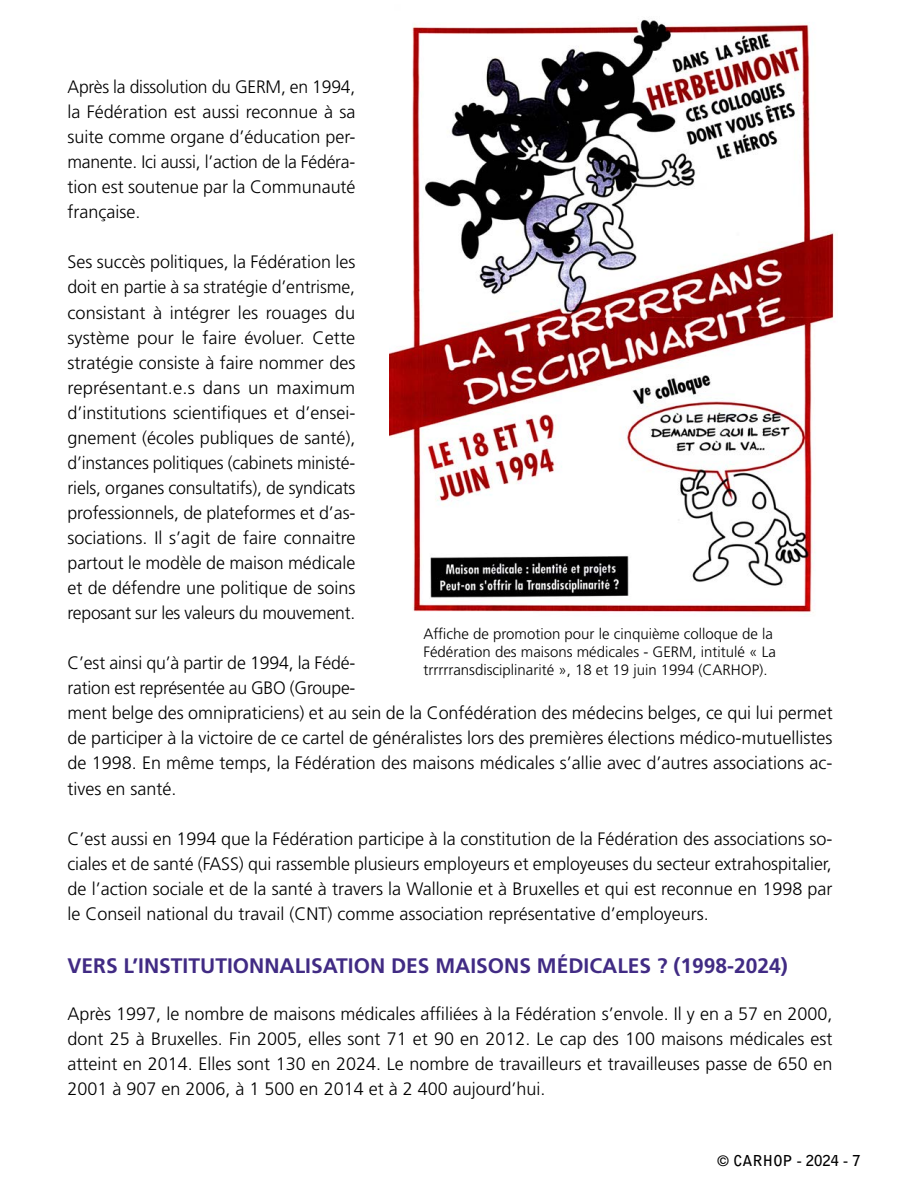
<style>
.page{position:relative;width:900px;height:1200px;background:#fff}
.page>*{position:absolute;margin:0;border:0;box-sizing:border-box;transform-origin:0 0}
.RD_-_Titres_mauves{font:700 21px "Frutiger LT Std";color:#412b84}
.RD_-_Texte_courant{font:300 18px/25px "Frutiger LT Std";color:#000;text-align:justify}
.RD_-_Légendes{font:300 15px/18px "Frutiger LT Std";color:#000}
.t1{font:700 15px "Bell Gothic Std";color:#000}
</style>
<div class="page">
<img style="left:389px;top:19px;width:445px;height:596px">
<p class="RD_-_Texte_courant" style="left:68px;top:75px;width:290px">Après la dissolution du GERM, en 1994, la Fédération est aussi reconnue à sa suite comme organe d’éducation per&shy;manente. Ici aussi, l’action de la Fédéra&shy;tion est soutenue par la Communauté française.</p>
<p class="RD_-_Texte_courant" style="left:68px;top:250px;width:290px">Ses succès politiques, la Fédération les doit en partie à sa stratégie d’entrisme, consistant à intégrer les rouages du système pour le faire évoluer. Cette stratégie consiste à faire nommer des représentant.e.s dans un maximum d’institutions scientifiques et d’ensei&shy;gnement (écoles publiques de santé), d’instances politiques (cabinets ministé&shy;riels, organes consultatifs), de syndicats professionnels, de plateformes et d’as&shy;sociations. Il s’agit de faire connaitre partout le modèle de maison médicale et de défendre une politique de soins reposant sur les valeurs du mouvement.</p>
<p class="RD_-_Texte_courant" style="left:68px;top:651px;width:767px;text-align:left">C’est ainsi qu’à partir de 1994, la Fédé-<br>ration est représentée au GBO (Groupe-<br>ment belge des omnipraticiens) et au sein de la Confédération des médecins belges, ce qui lui permet de participer à la victoire de ce cartel de généralistes lors des premières élections médico-mutuellistes de 1998. En même temps, la Fédération des maisons médicales s’allie avec d’autres associations ac&shy;tives en santé.</p>
<p class="RD_-_Texte_courant" style="left:68px;top:826px;width:767px">C’est aussi en 1994 que la Fédération participe à la constitution de la Fédération des associations so&shy;ciales et de santé (FASS) qui rassemble plusieurs employeurs et employeuses du secteur extrahospitalier, de l’action sociale et de la santé à travers la Wallonie et à Bruxelles et qui est reconnue en 1998 par le Conseil national du travail (CNT) comme association représentative d’employeurs.</p>
<p class="RD_-_Titres_mauves" style="left:68px;top:953px;width:722px">VERS L’INSTITUTIONNALISATION DES MAISONS MÉDICALES ? (1998-2024)</p>
<p class="RD_-_Texte_courant" style="left:68px;top:1001px;width:767px">Après 1997, le nombre de maisons médicales affiliées à la Fédération s’envole. Il y en a 57 en 2000, dont 25 à Bruxelles. Fin 2005, elles sont 71 et 90 en 2012. Le cap des 100 maisons médicales est atteint en 2014. Elles sont 130 en 2024. Le nombre de travailleurs et travailleuses passe de 650 en 2001 à 907 en 2006, à 1 500 en 2014 et à 2 400 aujourd’hui.</p>
<p class="RD_-_Légendes" style="left:423px;top:626px;width:354px">Affiche de promotion pour le cinquième colloque de la<br>Fédération des maisons médicales - GERM, intitulé « La trrrrransdisciplinarité », 18 et 19 juin 1994 (CARHOP).</p>
<p class="t1" style="left:717px;top:1151px;width:145px">© CARHOP - 2024 - 7</p>
</div>
